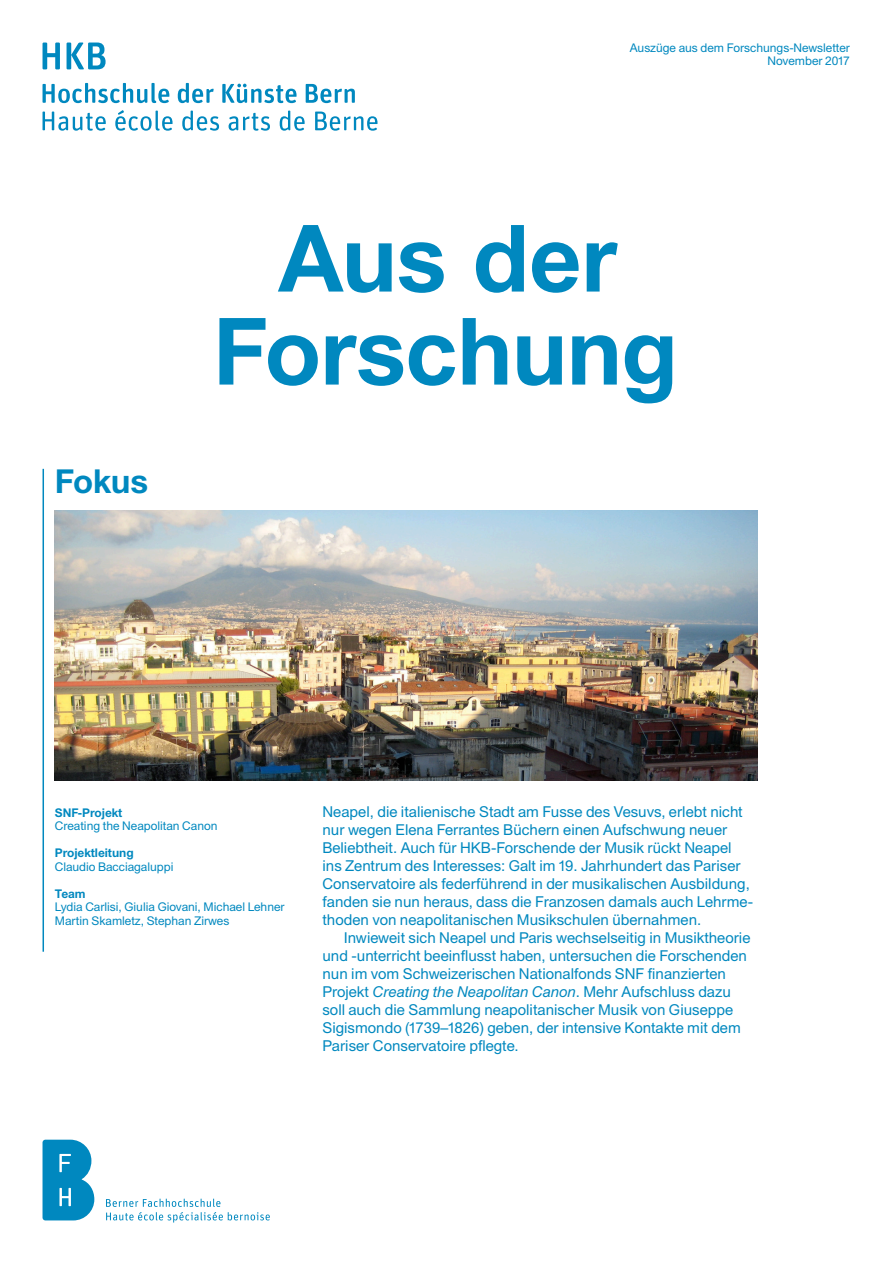
<style>
.page{position:relative;width:893px;height:1263px;background:#fff}
.page>*{position:absolute;margin:0;border:0;box-sizing:border-box;transform-origin:0 0}
.Header_1{font:700 93px/93px "Union";letter-spacing:-.01em;color:#0088bf;text-align:center}
.Header_2{font:700 33px "Union";letter-spacing:-.01em;color:#0088bf}
.Absatz_Texte{font:15px/18px "Union";color:#0088bf}
.Absatz_Text_mit{font:15px/18px "Union";color:#0088bf}
.Marginalspalte_Lauft{font:12px/13.5px "Union";letter-spacing:-.005em;color:#0088bf;text-align:right}
.Marginalspalte_Lauft-2{font:700 12px "Union";letter-spacing:-.005em;color:#0088bf}
.Marginalspalte_Titel{font:700 12px "Union";letter-spacing:-.005em;color:#0088bf}
.s1{font-style:italic}
</style>
<div class="page">
<hr style="left:43px;top:469px;width:1px;height:483px;background:#0088bf">
<svg style="left:43px;top:43px;width:17px;height:26px"></svg>
<svg style="left:67px;top:43px;width:39px;height:26px"></svg>
<svg style="left:43px;top:83px;width:126px;height:20px"></svg>
<svg style="left:178px;top:83px;width:36px;height:20px"></svg>
<svg style="left:222px;top:84px;width:75px;height:19px"></svg>
<svg style="left:306px;top:84px;width:49px;height:19px"></svg>
<svg style="left:43px;top:112px;width:63px;height:19px"></svg>
<svg style="left:115px;top:110px;width:58px;height:21px"></svg>
<svg style="left:182px;top:111px;width:37px;height:20px"></svg>
<svg style="left:229px;top:113px;width:41px;height:18px"></svg>
<svg style="left:280px;top:111px;width:25px;height:20px"></svg>
<svg style="left:315px;top:112px;width:62px;height:19px"></svg>
<svg style="left:43px;top:1140px;width:51px;height:80px;background:#2398c7"></svg>
<svg style="left:106px;top:1199px;width:164px;height:23px"></svg>
<img style="left:55px;top:511px;width:702px;height:270px">
<p class="Marginalspalte_Lauft" style="left:630px;top:41px;width:222px">Auszüge aus dem Forschungs-Newsletter<br>November 2017</p>
<p class="Header_2" style="left:55px;top:461px;width:95px">Fokus</p>
<p class="Header_1" style="left:213px;top:211px;width:466px">Aus der<br>Forschung</p>
<p class="Marginalspalte_Titel" style="left:55px;top:805px;width:69px">SNF-Projekt</p>
<p class="Marginalspalte_Lauft" style="left:55px;top:819px;width:164px">Creating the Neapolitan Canon</p>
<p class="Marginalspalte_Lauft-2" style="left:55px;top:846px;width:80px">Projektleitung</p>
<p class="Marginalspalte_Lauft" style="left:55px;top:860px;width:120px">Claudio Bacciagaluppi</p>
<p class="Marginalspalte_Lauft-2" style="left:55px;top:886px;width:32px">Team</p>
<p class="Marginalspalte_Lauft" style="left:55px;top:900px;width:231px">Lydia Carlisi, Giulia Giovani, Michael Lehner</p>
<p class="Marginalspalte_Lauft" style="left:55px;top:914px;width:176px">Martin Skamletz, Stephan Zirwes</p>
<p class="Absatz_Texte" style="left:322px;top:802px;width:432px">Neapel, die italienische Stadt am Fusse des Vesuvs, erlebt nicht nur wegen Elena Ferrantes Büchern einen Aufschwung neuer Beliebtheit. Auch für HKB-Forschende der Musik rückt Neapel ins Zentrum des Interesses: Galt im 19. Jahrhundert das Pariser Conservatoire als federführend in der musikalischen Ausbildung, fanden sie nun heraus, dass die Franzosen damals auch Lehrme&shy;thoden von neapolitanischen Musikschulen übernahmen.</p>
<p class="Absatz_Text_mit" style="left:322px;top:928px;width:429px;text-indent:21px">Inwieweit sich Neapel und Paris wechselseitig in Musiktheorie und -unterricht beeinflusst haben, untersuchen die Forschenden nun im vom Schweizerischen Nationalfonds SNF finanzierten Projekt <span class="s1">Creating the Neapolitan Canon</span>. Mehr Aufschluss dazu soll auch die Sammlung neapolitanischer Musik von Giuseppe Sigismondo (1739–1826) geben, der intensive Kontakte mit dem Pariser Conservatoire pflegte.</p>
</div>
